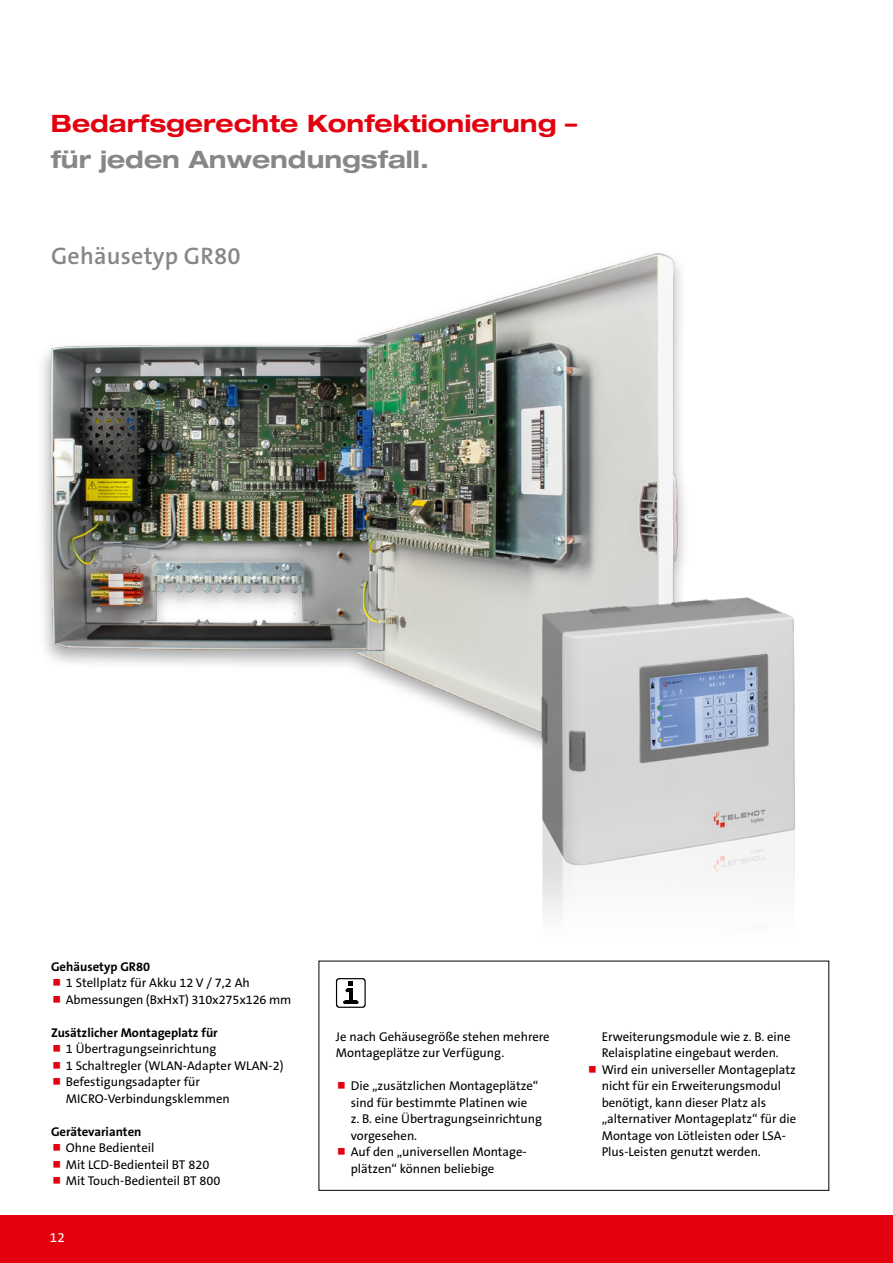
<style>
.page{position:relative;width:893px;height:1263px;background:#fff}
.page>*{position:absolute;margin:0;border:0;box-sizing:border-box;transform-origin:0 0}
.t1{font:700 expanded 24px "Helvetica Neue LT Pro";color:#e3000f}
.t2{font:700 expanded 24px "Helvetica Neue LT Pro";color:#878786}
.t3{font:600 24px "The Sans B Plus W6";letter-spacing:.01em;color:#878786}
.t4{font:13.5px "The Sans B Plus W5 Plain";color:#fff}
.t5{font:12.75px/16.5px "The Sans B Plus W5 Plain";color:#000}
.t6{font:700 12.75px "The Sans B Plus W7";color:#000}
</style>
<div class="page">
<div style="left:0;top:1215px;width:893px;height:48px;background:#e3000f"></div>
<img style="left:42px;top:253px;width:643px;height:491px">
<img style="left:533px;top:588px;width:273px;height:603px">
<svg style="left:336px;top:978px;width:30px;height:30px"></svg>
<hr style="left:345px;top:1000px;width:12px;height:4px;background:#000">
<hr style="left:349px;top:989px;width:4px;height:11px;background:#000">
<svg style="left:589px;top:1066px;width:7px;height:6px"></svg>
<h1 class="t1" style="left:51px;top:108px;width:528px">Bedarfsgerechte Konfektionierung –</h1>
<h1 class="t2" style="left:51px;top:144px;width:380px">für jeden Anwendungsfall.</h1>
<h1 class="t3" style="left:51px;top:241px;width:191px">Gehäusetyp GR80</h1>
<p class="t6" style="left:51px;top:958px;width:101px">Gehäusetyp GR80</p>
<p class="t5" style="left:66px;top:974px;width:227px">1 Stellplatz für Akku 12 V / 7,2 Ah<br>Abmessungen (BxHxT) 310x275x126 mm</p>
<p class="t6" style="left:51px;top:1024px;width:168px">Zusätzlicher Montageplatz für</p>
<p class="t5" style="left:66px;top:1040px;width:219px">1 Übertragungseinrichtung<br>1 Schaltregler (WLAN-Adapter WLAN-2)<br>Befestigungsadapter für<br>MICRO-Verbindungsklemmen</p>
<p class="t6" style="left:51px;top:1123px;width:92px">Gerätevarianten</p>
<p class="t5" style="left:66px;top:1139px;width:156px">Ohne Bedienteil<br>Mit LCD-Bedienteil BT 820<br>Mit Touch-Bedienteil BT 800</p>
<p class="t4" style="left:50px;top:1229px;width:16px">12</p>
<p class="t5" style="left:336px;top:1028px;width:215px">Je nach Gehäusegröße stehen mehrere<br>Montageplätze zur Verfügung.</p>
<p class="t5" style="left:351px;top:1078px;width:193px">Die „zusätzlichen Montageplätze“ sind für bestimmte Platinen wie<br>z. B. eine Übertragungseinrichtung vorgesehen.<br>Auf den „universellen Montage&shy;plätzen“ können beliebige</p>
<p class="t5" style="left:602px;top:1028px;width:196px">Erweiterungsmodule wie z. B. eine Relaisplatine eingebaut werden.<br>Wird ein universeller Montageplatz nicht für ein Erweiterungsmodul benötigt, kann dieser Platz als „alternativer Montageplatz“ für die Montage von Lötleisten oder LSA-Plus-Leisten genutzt werden.</p>
</div>
